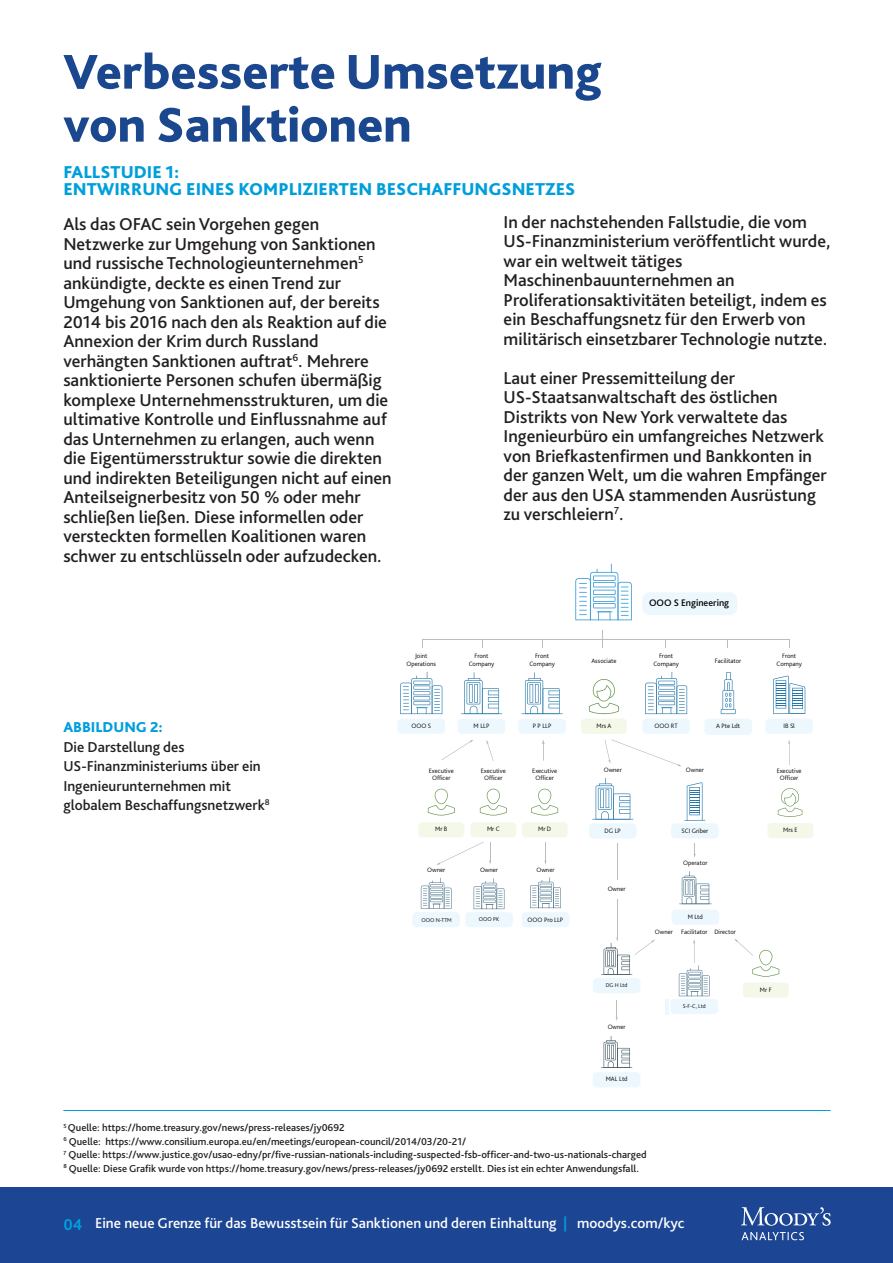
<style>
.page{position:relative;width:893px;height:1263px;background:#fff}
.page>*{position:absolute;margin:0;border:0;box-sizing:border-box;transform-origin:0 0}
.t1{font:800 51px/52.9px "Bliss Pro";color:#1a478e}
.t2{font:500 18px/19.5px "Bliss Pro";color:#231f20}
.t3{font:800 18px/16.5px "Bliss Pro";color:#009fdb}
.t4{font:700 16.5px "Bliss Pro";color:#009fdb}
.t5{font:500 15px/19.5px "Bliss Pro";color:#231f20}
.t6{font:500 15px "Bliss Pro";color:#fff}
.t7{font:800 15px "Bliss Pro";color:#009fdb}
.t8{font:500 10.5px/13.5px "Bliss Pro";color:#231f20}
.t9{font:500 9.9px "Bliss Pro";color:#010101}
.t10{font:300 6.6px/7.5px "Bliss Pro";color:#010101;text-align:center}
.t11{font:300 5.85px "Bliss Pro";color:#010101}
.s1{font-weight:700;color:#039ad7}
</style>
<div class="page">
<div style="left:0;top:1188px;width:893px;height:75px;background:#1c4594"></div>
<svg style="left:741px;top:1232px;width:63px;height:8px"></svg>
<svg style="left:741px;top:1207px;width:90px;height:19px"></svg>
<hr style="left:422px;top:640px;width:367px;height:1px;background:#babcbd">
<svg style="left:602px;top:631px;width:1px;height:17px"></svg>
<svg style="left:461px;top:672px;width:41px;height:42px"></svg>
<svg style="left:522px;top:672px;width:41px;height:42px"></svg>
<svg style="left:592px;top:778px;width:41px;height:42px"></svg>
<svg style="left:601px;top:1036px;width:31px;height:32px"></svg>
<svg style="left:679px;top:871px;width:33px;height:34px"></svg>
<svg style="left:721px;top:672px;width:15px;height:42px"></svg>
<svg style="left:575px;top:564px;width:57px;height:56px"></svg>
<svg style="left:400px;top:672px;width:42px;height:42px"></svg>
<svg style="left:421px;top:878px;width:31px;height:31px"></svg>
<svg style="left:474px;top:878px;width:30px;height:31px"></svg>
<svg style="left:530px;top:877px;width:31px;height:31px"></svg>
<svg style="left:645px;top:672px;width:42px;height:42px"></svg>
<svg style="left:773px;top:676px;width:32px;height:38px"></svg>
<svg style="left:684px;top:782px;width:21px;height:39px"></svg>
<svg style="left:428px;top:789px;width:27px;height:26px"></svg>
<svg style="left:480px;top:789px;width:27px;height:26px"></svg>
<svg style="left:531px;top:789px;width:27px;height:26px"></svg>
<svg style="left:589px;top:679px;width:30px;height:35px"></svg>
<svg style="left:778px;top:788px;width:24px;height:29px"></svg>
<div style="left:642px;top:592px;width:95px;height:23px;background:#edf8fe;border-radius:7px"></div>
<div style="left:397px;top:719px;width:48px;height:15px;background:#edf8fe;border-radius:4px"></div>
<div style="left:458px;top:719px;width:47px;height:15px;background:#edf8fe;border-radius:4px"></div>
<div style="left:518px;top:719px;width:48px;height:15px;background:#edf8fe;border-radius:4px"></div>
<div style="left:522px;top:912px;width:47px;height:15px;background:#edf8fe;border-radius:4px"></div>
<div style="left:671px;top:909px;width:48px;height:16px;background:#edf8fe;border-radius:4px"></div>
<div style="left:593px;top:1072px;width:47px;height:15px;background:#edf8fe;border-radius:4px"></div>
<div style="left:589px;top:823px;width:48px;height:15px;background:#edf8fe;border-radius:4px"></div>
<div style="left:412px;top:912px;width:48px;height:15px;background:#edf8fe;border-radius:4px"></div>
<div style="left:465px;top:912px;width:48px;height:15px;background:#edf8fe;border-radius:4px"></div>
<div style="left:593px;top:978px;width:47px;height:15px;background:#edf8fe;border-radius:4px"></div>
<div style="left:670px;top:999px;width:48px;height:15px;background:#edf8fe;border-radius:4px"></div>
<div style="left:671px;top:823px;width:48px;height:15px;background:#edf8fe;border-radius:4px"></div>
<div style="left:581px;top:719px;width:46px;height:15px;background:#f3f8e8;border-radius:4px"></div>
<div style="left:418px;top:822px;width:46px;height:15px;background:#f3f8e8;border-radius:4px"></div>
<div style="left:470px;top:822px;width:46px;height:15px;background:#f3f8e8;border-radius:4px"></div>
<div style="left:522px;top:822px;width:46px;height:15px;background:#f3f8e8;border-radius:4px"></div>
<div style="left:767px;top:823px;width:46px;height:15px;background:#f3f8e8;border-radius:4px"></div>
<div style="left:743px;top:982px;width:46px;height:15px;background:#f3f8e8;border-radius:4px"></div>
<div style="left:642px;top:719px;width:48px;height:15px;background:#edf8fe;border-radius:4px"></div>
<div style="left:704px;top:719px;width:48px;height:16px;background:#edf8fe;border-radius:4px"></div>
<div style="left:765px;top:719px;width:48px;height:15px;background:#edf8fe;border-radius:4px"></div>
<svg style="left:441px;top:740px;width:32px;height:20px"></svg>
<svg style="left:734px;top:938px;width:45px;height:39px"></svg>
<hr style="left:617px;top:843px;width:1px;height:37px;background:#babcbd">
<hr style="left:617px;top:899px;width:1px;height:39px;background:#babcbd">
<svg style="left:601px;top:938px;width:54px;height:37px"></svg>
<svg style="left:486px;top:740px;width:7px;height:21px"></svg>
<svg style="left:436px;top:842px;width:55px;height:23px"></svg>
<svg style="left:544px;top:842px;width:3px;height:22px"></svg>
<svg style="left:693px;top:843px;width:3px;height:15px"></svg>
<svg style="left:616px;top:1001px;width:2px;height:20px"></svg>
<svg style="left:542px;top:740px;width:2px;height:20px"></svg>
<svg style="left:679px;top:939px;width:30px;height:57px"></svg>
<svg style="left:788px;top:740px;width:2px;height:25px"></svg>
<svg style="left:605px;top:739px;width:76px;height:27px"></svg>
<hr style="left:665px;top:999px;width:3px;height:15px;background:#edf8fe">
<hr style="left:63px;top:1110px;width:768px;height:1px;background:#009fdb">
<h1 class="t1" style="left:63px;top:44px;width:540px">Verbesserte Umsetzung von Sanktionen</h1>
<p class="t3" style="left:63px;top:164px;width:513px">FALLSTUDIE 1:<br>ENTWIRRUNG EINES KOMPLIZIERTEN BESCHAFFUNGSNETZES</p>
<p class="t2" style="left:63px;top:214px;width:330px">Als das OFAC sein Vorgehen gegen Netzwerke zur Umgehung von Sanktionen und russische Technologieunternehmen<sup>5 </sup>ankündigte, deckte es einen Trend zur Umgehung von Sanktionen auf, der bereits 2014 bis 2016 nach den als Reaktion auf die Annexion der Krim durch Russland verhängten Sanktionen auftrat<sup>6</sup>. Mehrere sanktionierte Personen schufen übermäßig komplexe Unternehmensstrukturen, um die ultimative Kontrolle und Einflussnahme auf das Unternehmen zu erlangen, auch wenn die Eigentümersstruktur sowie die direkten und indirekten Beteiligungen nicht auf einen Anteilseignerbesitz von 50 % oder mehr schließen ließen. Diese informellen oder versteckten formellen Koalitionen waren schwer zu entschlüsseln oder aufzudecken.</p>
<p class="t10" style="left:406px;top:652px;width:31px">Joint<br>Operations</p>
<p class="t2" style="left:504px;top:212px;width:328px">In der nachstehenden Fallstudie, die vom US-Finanzministerium veröffentlicht wurde, war ein weltweit tätiges Maschinenbauunternehmen an Proliferationsaktivitäten beteiligt, indem es ein Beschaffungsnetz für den Erwerb von militärisch einsetzbarer Technologie nutzte.</p>
<p class="t2" style="left:504px;top:368px;width:325px">Laut einer Pressemitteilung der US-Staatsanwaltschaft des östlichen Distrikts von New York verwaltete das Ingenieurbüro ein umfangreiches Netzwerk von Briefkastenfirmen und Bankkonten in der ganzen Welt, um die wahren Empfänger der aus den USA stammenden Ausrüstung zu verschleiern<sup>7</sup>.</p>
<p class="t9" style="left:649px;top:597px;width:82px">OOO S Engineering</p>
<p class="t10" style="left:469px;top:652px;width:27px">Front<br>Company</p>
<p class="t10" style="left:529px;top:652px;width:27px">Front<br>Company</p>
<p class="t10" style="left:653px;top:652px;width:27px">Front<br>Company</p>
<p class="t10" style="left:776px;top:652px;width:27px">Front<br>Company</p>
<p class="t10" style="left:715px;top:657px;width:28px">Facilitator</p>
<p class="t10" style="left:591px;top:657px;width:27px">Associate</p>
<p class="t7" style="left:63px;top:718px;width:101px">ABBILDUNG 2:</p>
<p class="t5" style="left:63px;top:737px;width:208px">Die Darstellung des<br>US-Finanzministeriums über ein<br>Ingenieurunternehmen mit globalem Beschaffungsnetzwerk<sup>8</sup></p>
<p class="t10" style="left:411px;top:722px;width:21px">OOO S</p>
<p class="t10" style="left:474px;top:722px;width:17px">M LLP</p>
<p class="t10" style="left:533px;top:722px;width:20px">P P LLP</p>
<p class="t10" style="left:596px;top:722px;width:16px">Mrs A</p>
<p class="t10" style="left:655px;top:722px;width:25px">OOO RT</p>
<p class="t10" style="left:716px;top:722px;width:26px">A Pte Ldt</p>
<p class="t10" style="left:783px;top:722px;width:13px">IB Sl</p>
<p class="t10" style="left:604px;top:766px;width:20px">Owner</p>
<p class="t10" style="left:686px;top:766px;width:20px">Owner</p>
<p class="t10" style="left:429px;top:767px;width:26px">Executive<br>Officer</p>
<p class="t10" style="left:481px;top:767px;width:26px">Executive<br>Officer</p>
<p class="t10" style="left:532px;top:767px;width:26px">Executive<br>Officer</p>
<p class="t10" style="left:777px;top:767px;width:26px">Executive<br>Officer</p>
<p class="t10" style="left:435px;top:825px;width:14px">Mr B</p>
<p class="t10" style="left:487px;top:825px;width:14px">Mr C</p>
<p class="t10" style="left:538px;top:825px;width:15px">Mr D</p>
<p class="t10" style="left:783px;top:826px;width:16px">Mrs E</p>
<p class="t10" style="left:682px;top:826px;width:28px">SCI Griber</p>
<p class="t10" style="left:605px;top:826px;width:18px">DG LP</p>
<p class="t10" style="left:427px;top:866px;width:20px">Owner</p>
<p class="t10" style="left:480px;top:866px;width:20px">Owner</p>
<p class="t10" style="left:536px;top:866px;width:20px">Owner</p>
<p class="t11" style="left:421px;top:916px;width:32px">OOO N-TTM</p>
<p class="t11" style="left:479px;top:916px;width:22px">OOO PK</p>
<p class="t10" style="left:528px;top:916px;width:37px">OOO Pro LLP</p>
<p class="t10" style="left:608px;top:885px;width:20px">Owner</p>
<p class="t11" style="left:606px;top:981px;width:23px">DG H Ltd</p>
<p class="t10" style="left:608px;top:1022px;width:20px">Owner</p>
<p class="t10" style="left:606px;top:1075px;width:23px">MAL Ltd</p>
<p class="t10" style="left:683px;top:858px;width:26px">Operator</p>
<p class="t10" style="left:688px;top:913px;width:17px">M Ltd</p>
<p class="t10" style="left:681px;top:928px;width:28px">Facilitator</p>
<p class="t10" style="left:655px;top:928px;width:20px">Owner</p>
<p class="t10" style="left:714px;top:928px;width:23px">Director</p>
<p class="t11" style="left:683px;top:1002px;width:24px">S-F-C, Ltd</p>
<p class="t10" style="left:760px;top:985px;width:13px">Mr F</p>
<p class="t8" style="left:63px;top:1120px;width:585px"><sup>5</sup> Quelle: https://home.treasury.gov/news/press-releases/jy0692<br><sup>6</sup> Quelle: https://www.consilium.europa.eu/en/meetings/european-council/2014/03/20-21/<br><sup>7</sup> Quelle: https://www.justice.gov/usao-edny/pr/five-russian-nationals-including-suspected-fsb-officer-and-two-us-nationals-charged <sup>8</sup> Quelle: Diese Grafik wurde von https://home.treasury.gov/news/press-releases/jy0692 erstellt. Dies ist ein echter Anwendungsfall.</p>
<p class="t4" style="left:63px;top:1214px;width:21px">04</p>
<p class="t6" style="left:95px;top:1214px;width:591px">Eine neue Grenze für das Bewusstsein für Sanktionen und deren Einhaltung <span class="s1">|</span> moodys.com/kyc</p>
</div>
